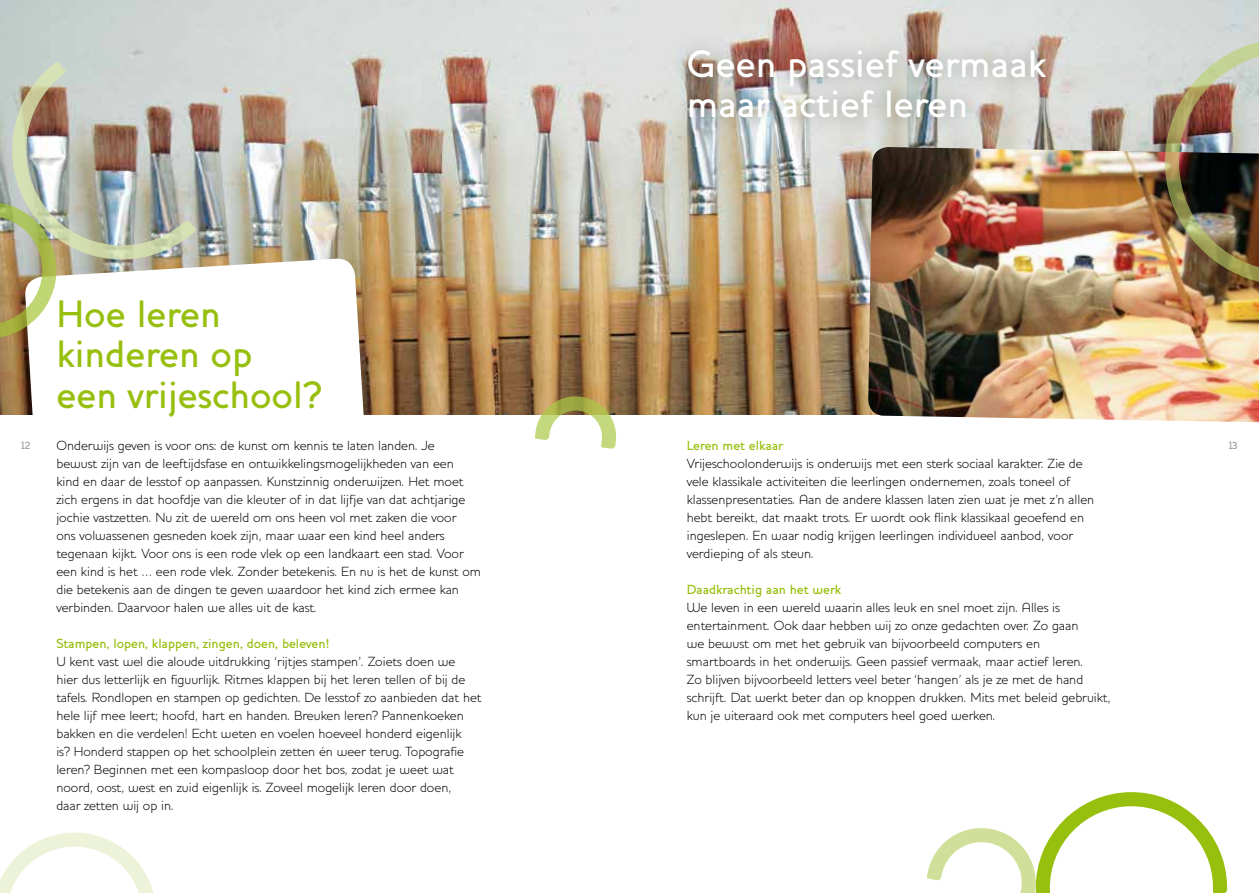
<style>
.page{position:relative;width:1259px;height:893px;background:#fff}
.page>*{position:absolute;margin:0;border:0;box-sizing:border-box;transform-origin:0 0}
.t1{font:500 39px/40.5px "Houschka";color:#fff}
.t2{font:500 39px/40.5px "Houschka";color:#97bf0d}
.t3{font:300 13.5px/18px "Houschka";color:#000}
.t4{font:500 13.5px "Houschka";color:#97bf0d}
.t5{font:500 10.5px "Houschka";color:#9c9d9f}
</style>
<div class="page">
<img style="left:0;top:0;width:1259px;height:414px">
<div style="left:670px;top:32px;width:392px;height:104px;background:#000;opacity:.3"></div>
<svg style="left:24px;top:258px;width:342px;height:157px"></svg>
<svg style="left:0;top:832px;width:154px;height:61px"></svg>
<img style="left:0;top:61px;width:197px;height:277px">
<svg style="left:534px;top:394px;width:84px;height:55px"></svg>
<img style="left:868px;top:147px;width:391px;height:275px">
<svg style="left:927px;top:792px;width:300px;height:101px"></svg>
<img style="left:1163px;top:38px;width:96px;height:249px">
<h1 class="t1" style="left:687px;top:48px;width:361px">Geen passief vermaak maar actief leren</h1>
<h1 class="t2" style="left:56px;top:297px;width:266px">Hoe leren kinderen op een vrijeschool?</h1>
<p class="t3" style="left:56px;top:438px;width:426px">Onderwijs geven is voor ons: de kunst om kennis te laten landen. Je<br>bewust zijn van de leeftijdsfase en ontwikkelingsmogelijkheden van een<br>kind en daar de lesstof op aanpassen. Kunstzinnig onderwijzen. Het moet zich ergens in dat hoofdje van die kleuter of in dat lijfje van dat achtjarige jochie vastzetten. Nu zit de wereld om ons heen vol met zaken die voor<br>ons volwassenen gesneden koek zijn, maar waar een kind heel anders tegenaan kijkt. Voor ons is een rode vlek op een landkaart een stad. Voor een kind is het … een rode vlek. Zonder betekenis. En nu is het de kunst om die betekenis aan de dingen te geven waardoor het kind zich ermee kan verbinden. Daarvoor halen we alles uit de kast.</p>
<p class="t4" style="left:56px;top:639px;width:274px">Stampen, lopen, klappen, zingen, doen, beleven!</p>
<p class="t3" style="left:56px;top:654px;width:427px">U kent vast wel die aloude uitdrukking ‘rijtjes stampen’. Zoiets doen we<br>hier dus letterlijk en figuurlijk. Ritmes klappen bij het leren tellen of bij de tafels. Rondlopen en stampen op gedichten. De lesstof zo aanbieden dat het hele lijf mee leert; hoofd, hart en handen. Breuken leren? Pannenkoeken bakken en die verdelen! Echt weten en voelen hoeveel honderd eigenlijk<br>is? Honderd stappen op het schoolplein zetten én weer terug. Topografie leren? Beginnen met een kompasloop door het bos, zodat je weet wat noord, oost, west en zuid eigenlijk is. Zoveel mogelijk leren door doen,<br>daar zetten wij op in.</p>
<p class="t4" style="left:687px;top:441px;width:98px">Leren met elkaar</p>
<p class="t3" style="left:687px;top:456px;width:409px">Vrijeschoolonderwijs is onderwijs met een sterk sociaal karakter. Zie de vele klassikale activiteiten die leerlingen ondernemen, zoals toneel of klassenpresentaties. Aan de andere klassen laten zien wat je met z’n allen hebt bereikt, dat maakt trots. Er wordt ook flink klassikaal geoefend en ingeslepen. En waar nodig krijgen leerlingen individueel aanbod, voor verdieping of als steun.</p>
<p class="t4" style="left:687px;top:585px;width:156px">Daadkrachtig aan het werk</p>
<p class="t3" style="left:687px;top:600px;width:426px">We leven in een wereld waarin alles leuk en snel moet zijn. Alles is entertainment. Ook daar hebben wij zo onze gedachten over. Zo gaan<br>we bewust om met het gebruik van bijvoorbeeld computers en smartboards in het onderwijs. Geen passief vermaak, maar actief leren.<br>Zo blijven bijvoorbeeld letters veel beter ‘hangen’ als je ze met de hand schrijft. Dat werkt beter dan op knoppen drukken. Mits met beleid gebruikt, kun je uiteraard ook met computers heel goed werken.</p>
<p class="t5" style="left:21px;top:441px;width:11px">12</p>
<p class="t5" style="left:1228px;top:441px;width:11px">13</p>
</div>
